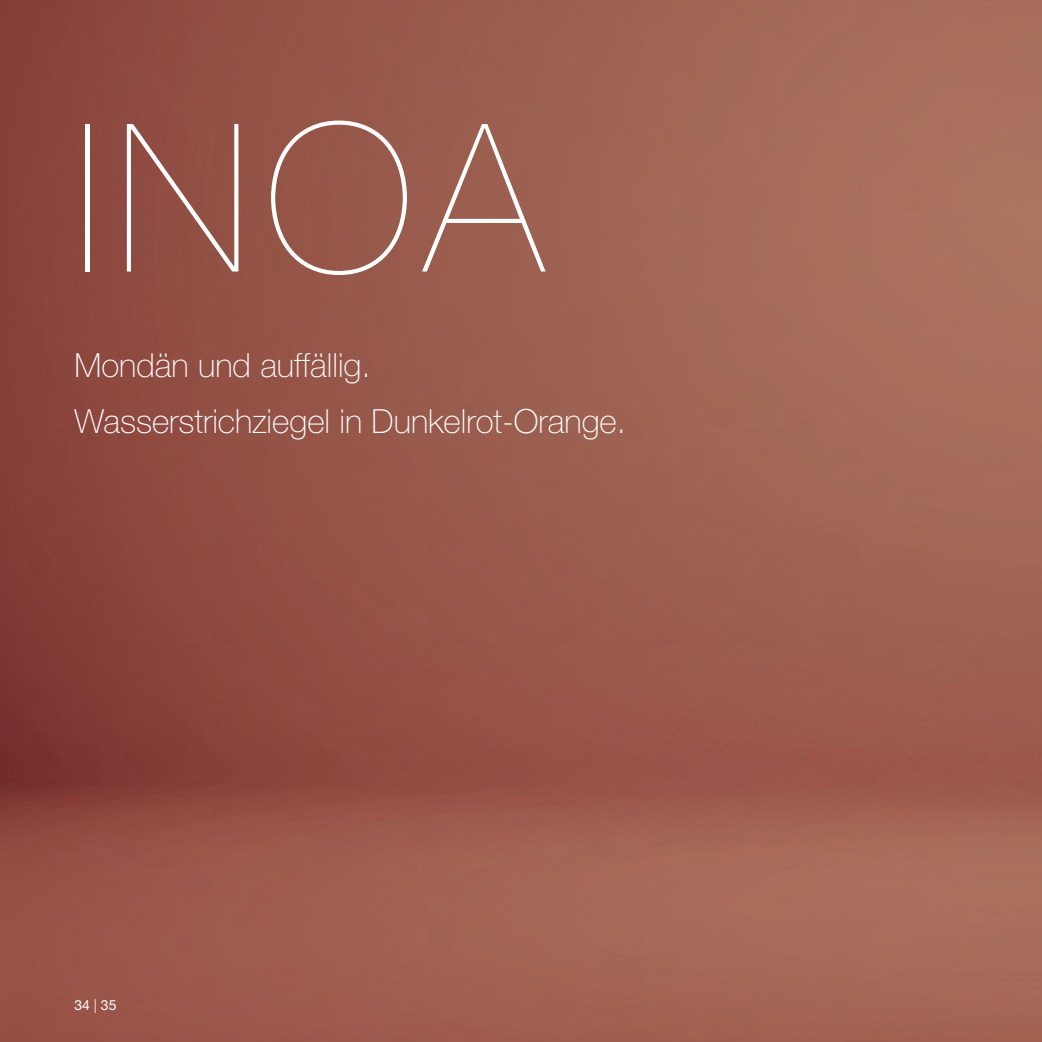
<style>
.page{position:relative;width:1042px;height:1042px;background:#fff}
.page>*{position:absolute;margin:0;border:0;box-sizing:border-box;transform-origin:0 0}
.t1{font:200 206.5px "Helvetica Neue LTW1 G";color:#fff}
.t2{font:100 33.25px/56px "Helvetica Neue LT Pro";color:#fff}
.t3{font:14px "Helvetica Neue LTW1 G";color:#fff}
.s1{font-weight:300}
</style>
<div class="page">
<img style="left:0;top:0;width:1042px;height:1042px">
<h1 class="t1" style="left:74px;top:78px;width:470px">INOA</h1>
<p class="t2" style="left:74px;top:337px;width:553px">Mondän und auffällig.<br>Wasserstrichziegel in Dunkelrot-Orange.</p>
<p class="t3" style="left:74px;top:996px;width:44px">34 <span class="s1">|</span> 35</p>
</div>
